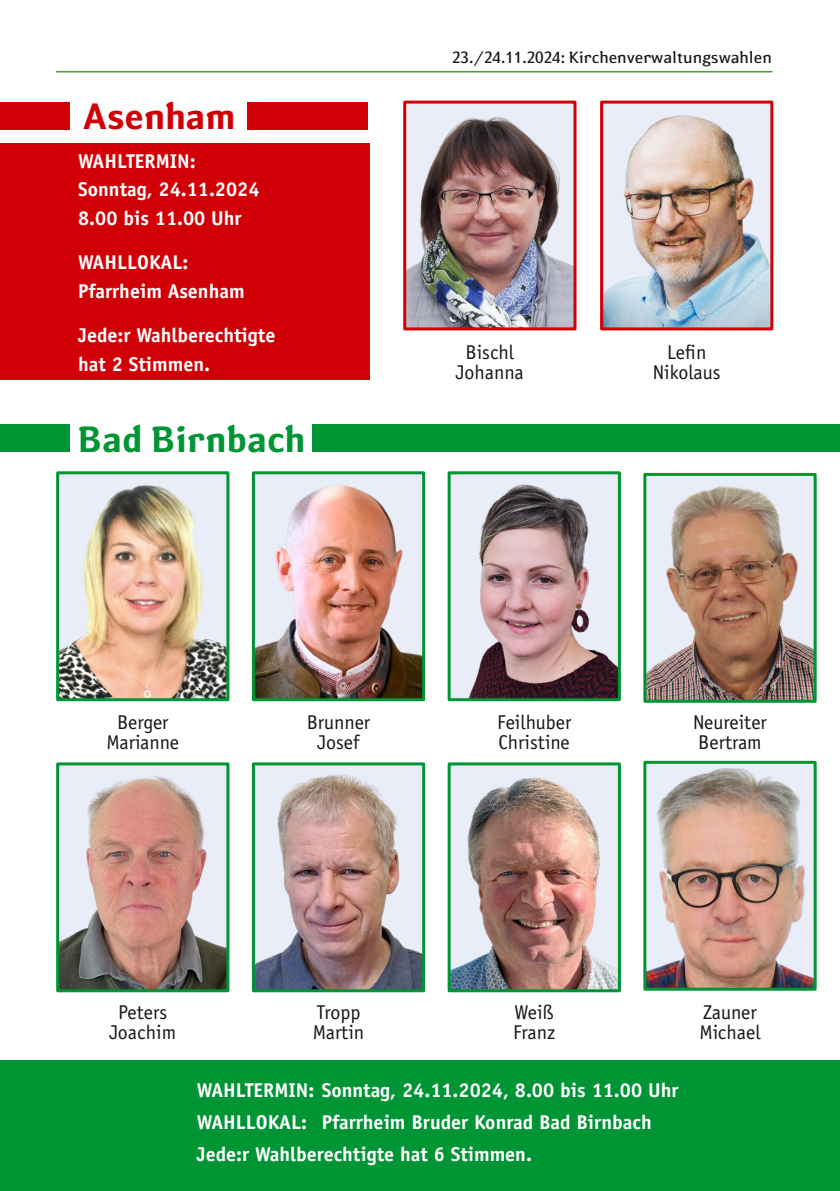
<style>
.page{position:relative;width:840px;height:1191px;background:#fff}
.page>*{position:absolute;margin:0;border:0;box-sizing:border-box;transform-origin:0 0}
.t1{font:700 36px "Bad Birnbach Susan";color:#009534}
.t2{font:700 36px "Bad Birnbach Susan";color:#d10007}
.t3{font:700 20px/28.4px "Officina Sans";color:#fff}
.t4{font:20px/20px "Officina Sans";color:#181715}
.t5{font:16px "Bad Birnbach Susan";color:#181715}
</style>
<div class="page">
<hr style="left:0;top:952px;width:1px;height:139px;background:#9d1380">
<img style="left:647px;top:768px;width:165px;height:218px">
<div style="left:643px;top:761px;width:173px;height:229px;border:3px solid #009534"></div>
<hr style="left:57px;top:71px;width:714px;height:1px;background:#4aa32c">
<div style="left:312px;top:424px;width:527px;height:28px;background:#009534"></div>
<div style="left:0;top:424px;width:69px;height:28px;background:#009534"></div>
<div style="left:0;top:102px;width:69px;height:28px;background:#d10007"></div>
<div style="left:247px;top:102px;width:121px;height:28px;background:#d10007"></div>
<img style="left:407px;top:105px;width:165px;height:221px">
<div style="left:403px;top:101px;width:173px;height:229px;border:3px solid #d10007"></div>
<img style="left:603px;top:105px;width:166px;height:221px">
<div style="left:599px;top:101px;width:174px;height:229px;border:3px solid #d10007"></div>
<img style="left:60px;top:475px;width:165px;height:222px">
<div style="left:56px;top:471px;width:173px;height:230px;border:3px solid #009534"></div>
<img style="left:451px;top:475px;width:165px;height:222px">
<div style="left:447px;top:471px;width:173px;height:230px;border:3px solid #009534"></div>
<img style="left:60px;top:766px;width:165px;height:222px">
<div style="left:56px;top:762px;width:173px;height:230px;border:3px solid #009534"></div>
<img style="left:451px;top:766px;width:165px;height:222px">
<div style="left:447px;top:762px;width:173px;height:230px;border:3px solid #009534"></div>
<img style="left:256px;top:475px;width:165px;height:222px">
<div style="left:252px;top:471px;width:173px;height:230px;border:3px solid #009534"></div>
<img style="left:256px;top:766px;width:165px;height:222px">
<div style="left:252px;top:762px;width:173px;height:230px;border:3px solid #009534"></div>
<img style="left:647px;top:477px;width:165px;height:222px">
<div style="left:643px;top:473px;width:173px;height:230px;border:3px solid #009534"></div>
<div style="left:0;top:144px;width:369px;height:236px;background:#d10007"></div>
<div style="left:0;top:1060px;width:839px;height:131px;background:#009534"></div>
<hr style="left:0;top:468px;width:1px;height:112px;background:#e9edf7">
<h1 class="t2" style="left:83px;top:102px;width:154px">Asenham</h1>
<p class="t3" style="left:78px;top:148px;width:183px">WAHLTERMIN:<br>Sonntag, 24.11.2024<br>8.00 bis 11.00 Uhr</p>
<p class="t3" style="left:78px;top:250px;width:168px">WAHLLOKAL:<br>Pfarrheim Asenham</p>
<p class="t3" style="left:78px;top:323px;width:199px">Jede:r Wahlberechtigte hat 2 Stimmen.</p>
<h1 class="t1" style="left:78px;top:424px;width:229px">Bad Birnbach</h1>
<p class="t5" style="left:452px;top:51px;width:321px">23./24.11.2024: Kirchenverwaltungswahlen</p>
<p class="t4" style="left:455px;top:344px;width:69px;text-align:center">Bischl<br>Johanna</p>
<p class="t4" style="left:652px;top:344px;width:69px;text-align:center">Lefin<br>Nikolaus</p>
<p class="t4" style="left:106px;top:714px;width:74px;text-align:center">Berger<br>Marianne</p>
<p class="t4" style="left:306px;top:714px;width:65px;text-align:center">Brunner<br>Josef</p>
<p class="t4" style="left:497px;top:714px;width:76px">Feilhuber<br>Christine</p>
<p class="t4" style="left:692px;top:714px;width:75px">Neureiter<br>Bertram</p>
<p class="t4" style="left:109px;top:1003px;width:68px;text-align:center">Peters<br>Joachim</p>
<p class="t4" style="left:513px;top:1003px;width:44px">Weiß<br>Franz</p>
<p class="t4" style="left:312px;top:1003px;width:53px">Tropp<br>Martin</p>
<p class="t3" style="left:197px;top:1076px;width:483px;line-height:32px">WAHLTERMIN: Sonntag, 24.11.2024, 8.00 bis 11.00 Uhr<br>WAHLLOKAL: Pfarrheim Bruder Konrad Bad Birnbach<br>Jede:r Wahlberechtigte hat 6 Stimmen.</p>
<p class="t4" style="left:699px;top:1003px;width:63px">Zauner<br>Michael</p>
</div>
